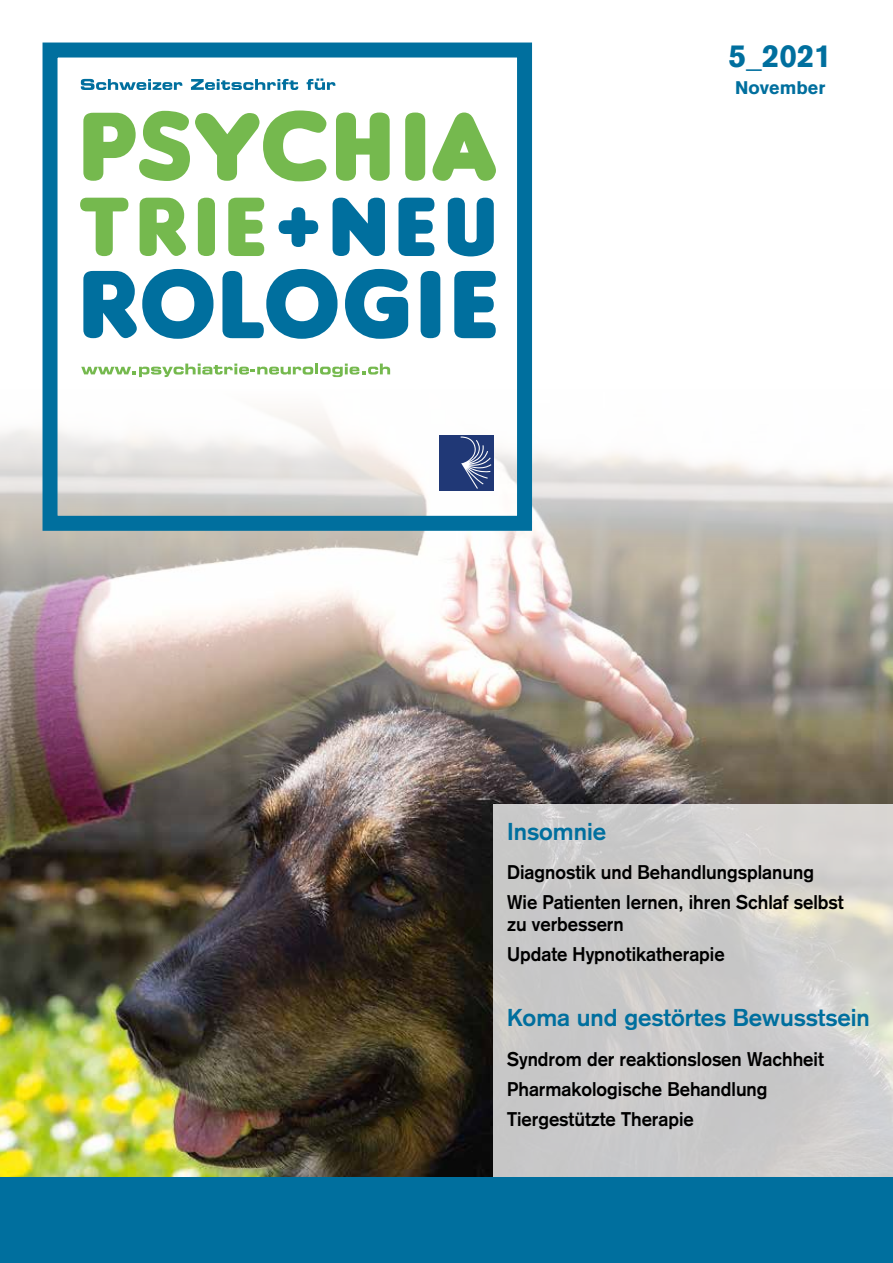
<style>
.page{position:relative;width:893px;height:1263px;background:#fff}
.page>*{position:absolute;margin:0;border:0;box-sizing:border-box;transform-origin:0 0}
.t1{font:900 31.5px "Akzidenz Grotesk";color:#006f9e}
.t2{font:700 24px "Akzidenz Grotesk";color:#006f9e}
.t3{font:700 19.5px/30.3px "Akzidenz Grotesk";color:#000;scale:.95 1}
.t4{font:900 18px "Akzidenz Grotesk";color:#006f9e}
</style>
<div class="page">
<img style="left:0;top:828px;width:493px;height:350px">
<svg style="left:493px;top:828px;width:400px;height:350px;background:#cccbca"></svg>
<img style="left:0;top:375px;width:893px;height:453px">
<div style="left:43px;top:43px;width:489px;height:488px;border:15px solid #006f9e"></div>
<svg style="left:81px;top:79px;width:101px;height:11px"></svg>
<svg style="left:191px;top:79px;width:107px;height:11px"></svg>
<svg style="left:307px;top:78px;width:28px;height:12px"></svg>
<svg style="left:81px;top:364px;width:309px;height:13px"></svg>
<div style="left:439px;top:435px;width:54px;height:55px;background:#203876"></div>
<svg style="left:461px;top:436px;width:30px;height:53px"></svg>
<svg style="left:83px;top:111px;width:243px;height:70px"></svg>
<svg style="left:336px;top:113px;width:54px;height:68px"></svg>
<div style="left:405px;top:113px;width:20px;height:68px;background:#75b94e;border-radius:9px"></div>
<svg style="left:432px;top:113px;width:64px;height:68px"></svg>
<svg style="left:80px;top:198px;width:48px;height:58px"></svg>
<svg style="left:140px;top:198px;width:46px;height:58px"></svg>
<div style="left:198px;top:198px;width:17px;height:58px;background:#75b94e;border-radius:8px"></div>
<svg style="left:228px;top:198px;width:36px;height:58px"></svg>
<svg style="left:279px;top:207px;width:39px;height:40px"></svg>
<svg style="left:333px;top:198px;width:52px;height:58px"></svg>
<svg style="left:398px;top:198px;width:36px;height:58px"></svg>
<svg style="left:448px;top:198px;width:46px;height:58px"></svg>
<svg style="left:83px;top:269px;width:130px;height:70px"></svg>
<svg style="left:222px;top:269px;width:116px;height:70px"></svg>
<svg style="left:345px;top:269px;width:63px;height:70px"></svg>
<div style="left:421px;top:271px;width:19px;height:67px;background:#006f9e;border-radius:9px"></div>
<svg style="left:454px;top:271px;width:42px;height:67px"></svg>
<div style="left:0;top:1178px;width:893px;height:85px;background:#006f9e"></div>
<h1 class="t1" style="left:729px;top:37px;width:105px">5_2021</h1>
<p class="t4" style="left:735px;top:76px;width:92px">November</p>
<p class="t2" style="left:507px;top:817px;width:101px">Insomnie</p>
<p class="t3" style="left:507px;top:857px;width:356px">Diagnostik und Behandlungsplanung<br>Wie Patienten lernen, ihren Schlaf selbst</p>
<p class="t3" style="left:507px;top:909px;width:231px">zu verbessern<br>Update Hypnotikatherapie</p>
<p class="t2" style="left:507px;top:1004px;width:364px">Koma und gestörtes Bewusstsein</p>
<p class="t3" style="left:507px;top:1043px;width:335px">Syndrom der reaktionslosen Wachheit<br>Pharmakologische Behandlung<br>Tiergestützte Therapie</p>
</div>
